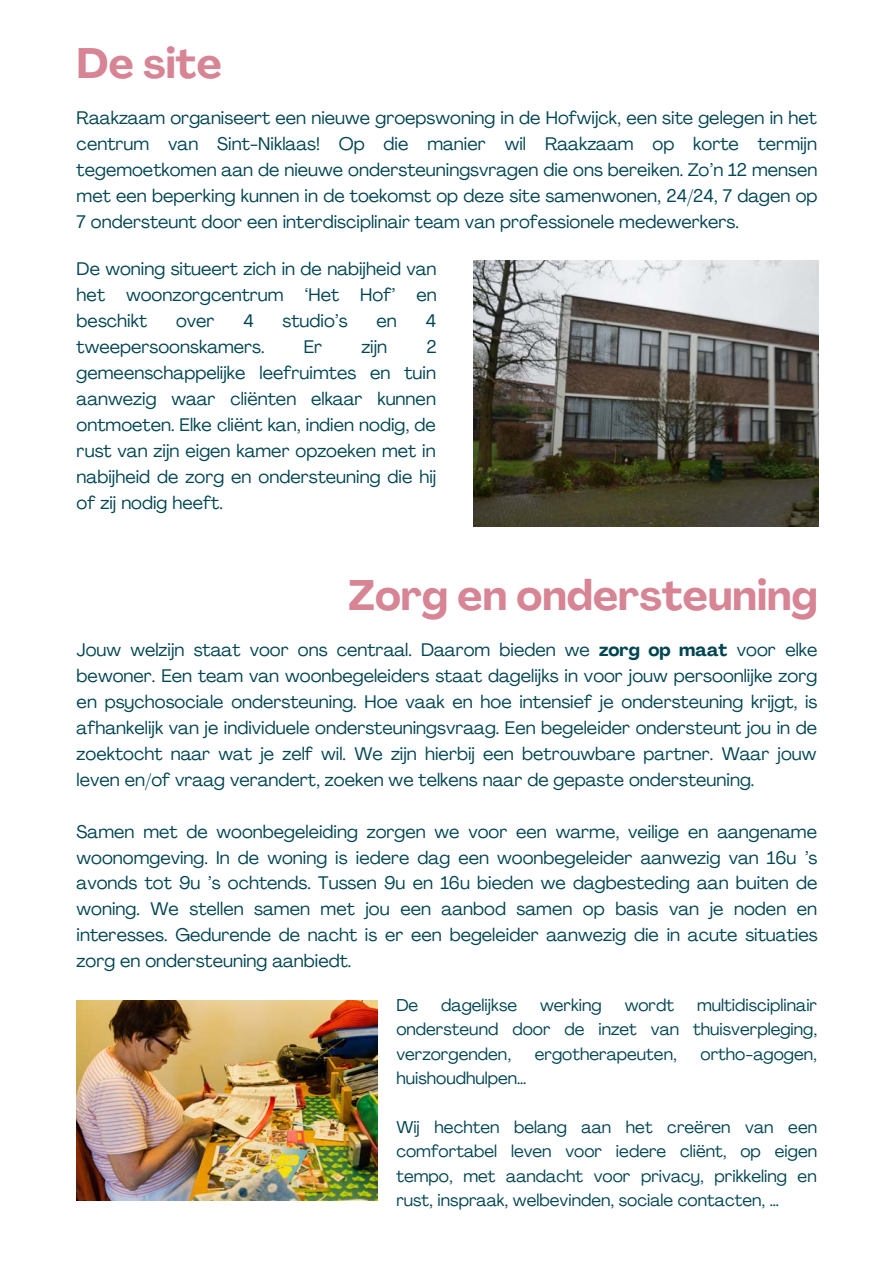
<style>
.page{position:relative;width:894px;height:1264px;background:#fff}
.page>*{position:absolute;margin:0;border:0;box-sizing:border-box;transform-origin:0 0}
.t1{font:700 42px "Agrandir";color:#d78495}
.t2{font:18px/26px "Agrandir";color:#004552;text-align:justify}
.t3{font:16.95px/24.3px "Agrandir";color:#004552;text-align:justify}
.s1{font-weight:700}
</style>
<div class="page">
<img style="left:473px;top:261px;width:344px;height:265px">
<img style="left:77px;top:1000px;width:300px;height:200px">
<p class="t1" style="left:77px;top:46px;width:147px">De site</p>
<p class="t2" style="left:77px;top:107px;width:742px">Raakzaam organiseert een nieuwe groepswoning in de Hofwijck, een site gelegen in het centrum van Sint-Niklaas! Op die manier wil Raakzaam op korte termijn tegemoetkomen aan de nieuwe ondersteuningsvragen die ons bereiken. Zo’n 12 mensen met een beperking kunnen in de toekomst op deze site samenwonen, 24/24, 7 dagen op 7 ondersteunt door een interdisciplinair team van professionele medewerkers.</p>
<p class="t2" style="left:77px;top:258px;width:361px">De woning situeert zich in de nabijheid van het woonzorgcentrum ‘Het Hof’ en beschikt</p>
<p class="t2" style="left:176px;top:310px;width:40px">over</p>
<p class="t2" style="left:243px;top:310px;width:12px">4</p>
<p class="t2" style="left:282px;top:310px;width:67px">studio’s</p>
<p class="t2" style="left:376px;top:310px;width:22px">en</p>
<p class="t2" style="left:425px;top:310px;width:12px">4</p>
<p class="t2" style="left:77px;top:335px;width:189px">tweepersoonskamers.</p>
<p class="t2" style="left:304px;top:335px;width:20px">Er</p>
<p class="t2" style="left:361px;top:335px;width:27px">zijn</p>
<p class="t2" style="left:77px;top:335px;width:361px;text-indent:349px">2 gemeenschappelijke leefruimtes en tuin aanwezig waar cliënten elkaar kunnen ontmoeten. Elke cliënt kan, indien nodig, de rust van zijn eigen kamer opzoeken met in nabijheid de zorg en ondersteuning die hij of zij nodig heeft.</p>
<p class="t1" style="left:348px;top:578px;width:470px">Zorg en ondersteuning</p>
<p class="t2" style="left:77px;top:639px;width:742px">Jouw welzijn staat voor ons centraal. Daarom bieden we <span class="s1">zorg op maat</span> voor elke bewoner. Een team van woonbegeleiders staat dagelijks in voor jouw persoonlijke zorg en psychosociale ondersteuning. Hoe vaak en hoe intensief je ondersteuning krijgt, is afhankelijk van je individuele ondersteuningsvraag. Een begeleider ondersteunt jou in de zoektocht naar wat je zelf wil. We zijn hierbij een betrouwbare partner. Waar jouw leven en/of vraag verandert, zoeken we telkens naar de gepaste ondersteuning.</p>
<p class="t2" style="left:77px;top:820px;width:742px">Samen met de woonbegeleiding zorgen we voor een warme, veilige en aangename woonomgeving. In de woning is iedere dag een woonbegeleider aanwezig van 16u ’s avonds tot 9u ’s ochtends. Tussen 9u en 16u bieden we dagbesteding aan buiten de woning. We stellen samen met jou een aanbod samen op basis van je noden en interesses. Gedurende de nacht is er een begeleider aanwezig die in acute situaties zorg en ondersteuning aanbiedt.</p>
<p class="t3" style="left:396px;top:994px;width:422px;text-indent:300px">multidisciplinair ondersteund door de inzet van thuisverpleging, verzorgenden,</p>
<p class="t3" style="left:396px;top:994px;width:23px">De</p>
<p class="t3" style="left:441px;top:994px;width:77px">dagelijkse</p>
<p class="t3" style="left:540px;top:994px;width:63px">werking</p>
<p class="t3" style="left:624px;top:994px;width:51px">wordt</p>
<p class="t3" style="left:534px;top:1043px;width:143px">ergotherapeuten,</p>
<p class="t3" style="left:700px;top:1043px;width:118px">ortho-agogen,</p>
<p class="t3" style="left:396px;top:1067px;width:132px">huishoudhulpen…</p>
<p class="t3" style="left:396px;top:1116px;width:422px">Wij hechten belang aan het creëren van een comfortabel leven voor iedere cliënt, op eigen tempo, met aandacht voor privacy, prikkeling en rust, inspraak, welbevinden, sociale contacten, …</p>
</div>
